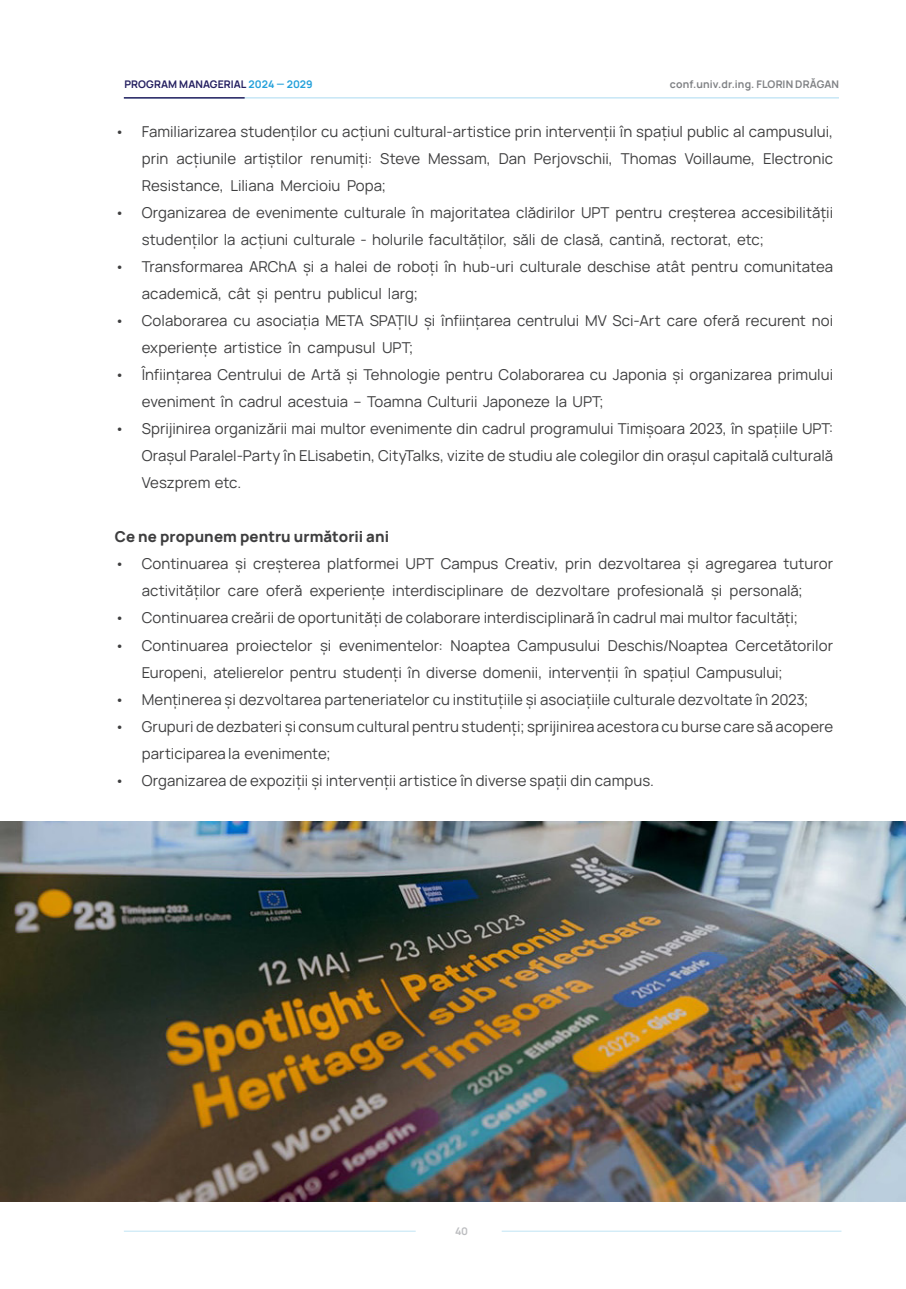
<style>
.page{position:relative;width:906px;height:1289px;background:#fff}
.page>*{position:absolute;margin:0;border:0;box-sizing:border-box;transform-origin:0 0}
.t1{font:15px/27px "Manrope";color:#3e3e3f}
.Body_Text{font:800 15px "Manrope";letter-spacing:.005em;color:#3e3e3f}
.t2{font:700 10.5px "Manrope";letter-spacing:.015em;color:#808285}
.t3{font:700 10.5px "Manrope";letter-spacing:.005em;color:#241f60}
.t4{font:700 10.5px "Manrope";color:#bcbdc0}
.s1{color:#23a0da}
</style>
<div class="page">
<hr style="left:502px;top:1230px;width:339px;height:1px;background:#23a0da">
<hr style="left:124px;top:1230px;width:292px;height:1px;background:#23a0da">
<hr style="left:124px;top:97px;width:715px;height:2px;background:#23a0da">
<hr style="left:124px;top:97px;width:121px;height:2px;background:#272360">
<img style="left:0;top:821px;width:906px;height:380px">
<p class="t3" style="left:124px;top:76px;width:190px">PROGRAM MANAGERIAL <span class="s1">2024 — 2029</span></p>
<p class="t2" style="left:670px;top:75px;width:170px">conf.univ.dr.ing. FLORIN DRĂGAN</p>
<p class="t1" style="left:142px;top:117px;width:693px;text-align:justify;text-indent:-27px">• Familiarizarea studenților cu acțiuni cultural-artistice prin intervenții în spațiul public al campusului, prin acțiunile artiștilor renumiți: Steve Messam, Dan Perjovschii, Thomas Voillaume, Electronic Resistance, Liliana Mercioiu Popa;</p>
<p class="t1" style="left:142px;top:198px;width:693px;text-indent:-27px">• Organizarea de evenimente culturale în majoritatea clădirilor UPT pentru creșterea accesibilității studenților la acțiuni culturale - holurile facultăților, săli de clasă, cantină, rectorat, etc;</p>
<p class="t1" style="left:142px;top:252px;width:693px;text-indent:-27px">• Transformarea ARChA și a halei de roboți în hub-uri culturale deschise atât pentru comunitatea academică, cât și pentru publicul larg;</p>
<p class="t1" style="left:142px;top:306px;width:693px;text-indent:-27px">• Colaborarea cu asociația META SPAȚIU și înființarea centrului MV Sci-Art care oferă recurent noi experiențe artistice în campusul UPT;</p>
<p class="t1" style="left:142px;top:360px;width:693px;text-indent:-27px">• Înființarea Centrului de Artă și Tehnologie pentru Colaborarea cu Japonia și organizarea primului eveniment în cadrul acestuia – Toamna Culturii Japoneze la UPT;</p>
<p class="t1" style="left:142px;top:414px;width:693px;text-align:justify;text-indent:-27px">• Sprijinirea organizării mai multor evenimente din cadrul programului Timișoara 2023, în spațiile UPT:<br>Orașul Paralel-Party în ELisabetin, CityTalks, vizite de studiu ale colegilor din orașul capitală culturală Veszprem etc.</p>
<p class="Body_Text" style="left:115px;top:524px;width:276px">Ce ne propunem pentru următorii ani</p>
<p class="t1" style="left:115px;top:549px;width:720px;text-align:center">• Continuarea și creșterea platformei UPT Campus Creativ, prin dezvoltarea și agregarea tuturor activităților care oferă experiențe interdisciplinare de dezvoltare profesională și personală;</p>
<p class="t1" style="left:115px;top:603px;width:684px">• Continuarea creării de oportunități de colaborare interdisciplinară în cadrul mai multor facultăți;</p>
<p class="t1" style="left:142px;top:630px;width:693px;text-indent:-27px">• Continuarea proiectelor și evenimentelor: Noaptea Campusului Deschis/Noaptea Cercetătorilor<br>Europeni, atelierelor pentru studenți în diverse domenii, intervenții în spațiul Campusului;</p>
<p class="t1" style="left:115px;top:684px;width:695px">• Menținerea și dezvoltarea parteneriatelor cu instituțiile și asociațiile culturale dezvoltate în 2023;</p>
<p class="t1" style="left:142px;top:711px;width:693px;text-indent:-27px">• Grupuri de dezbateri și consum cultural pentru studenți; sprijinirea acestora cu burse care să acopere participarea la evenimente;</p>
<p class="t1" style="left:115px;top:765px;width:540px">• Organizarea de expoziții și intervenții artistice în diverse spații din campus.</p>
<p class="t4" style="left:455px;top:1222px;width:14px">40</p>
</div>
